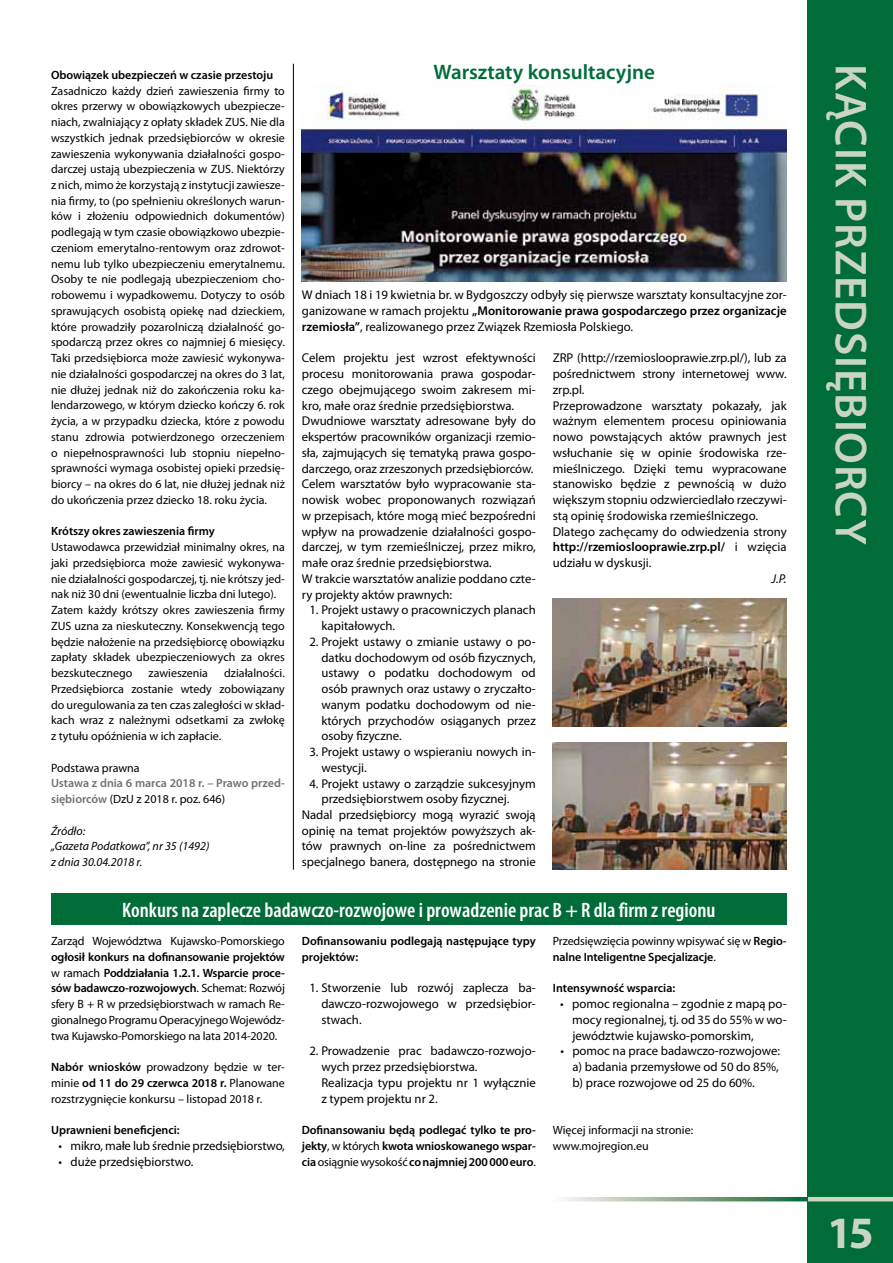
<style>
.page{position:relative;width:893px;height:1263px;background:#fff}
.page>*{position:absolute;margin:0;border:0;box-sizing:border-box;transform-origin:0 0}
.t1{font:600 45px "Myriad Pro";color:#c9d4c5}
.t2{font:700 45px "Myriad Pro";color:#c9d4c5}
.t3{font:600 condensed 21px "Myriad Pro";color:#fff}
.t4{font:600 21px "Myriad Pro";color:#006d39}
.t5{font:12.75px/15.8px "Myriad Pro";color:#000;text-align:justify}
.t6{font:italic 12.75px "Myriad Pro";color:#000}
.t7{font:12px/15.8px "Myriad Pro";color:#000;text-align:justify}
.t8{font:600 12px/15.8px "Myriad Pro";color:#000}
.t9{font:600 12px/15.8px "Myriad Pro";color:#707172}
.t10{font:italic 12px/15.8px "Myriad Pro";color:#000}
.s1{font-weight:400;color:#000}
.s2{font-weight:600}
.s3{font-weight:400}
</style>
<div class="page">
<div style="left:808px;top:0;width:85px;height:1263px;background:#006d39"></div>
<hr style="left:808px;top:1197px;width:85px;height:4px;background:#c9d4c5">
<svg style="left:562px;top:1197px;width:246px;height:4px"></svg>
<div style="left:51px;top:893px;width:736px;height:32px;background:#006d39"></div>
<img style="left:553px;top:598px;width:234px;height:128px">
<img style="left:553px;top:742px;width:234px;height:128px">
<img style="left:302px;top:85px;width:485px;height:197px">
<hr style="left:293px;top:64px;width:1px;height:806px;background:#000">
<p class="t8" style="left:51px;top:67px;width:224px">Obowiązek ubezpieczeń w czasie przestoju</p>
<p class="t7" style="left:51px;top:82px;width:235px">Zasadniczo każdy dzień zawieszenia firmy to okres przerwy w obowiązkowych ubezpiecze&shy;niach, zwalniający z opłaty składek ZUS. Nie dla wszystkich jednak przedsiębiorców w okresie zawieszenia wykonywania działalności gospo&shy;darczej ustają ubezpieczenia w ZUS. Niektórzy z nich, mimo że korzystają z instytucji zawiesze&shy;nia firmy, to (po spełnieniu określonych warun&shy;ków i złożeniu odpowiednich dokumentów) podlegają w tym czasie obowiązkowo ubezpie&shy;czeniom emerytalno-rentowym oraz zdrowot&shy;nemu lub tylko ubezpieczeniu emerytalnemu.<br>Osoby te nie podlegają ubezpieczeniom cho&shy;robowemu i wypadkowemu. Dotyczy to osób sprawujących osobistą opiekę nad dzieckiem, które prowadziły pozarolniczą działalność go&shy;spodarczą przez okres co najmniej 6 miesięcy.<br>Taki przedsiębiorca może zawiesić wykonywa&shy;nie działalności gospodarczej na okres do 3 lat, nie dłużej jednak niż do zakończenia roku ka&shy;lendarzowego, w którym dziecko kończy 6. rok życia, a w przypadku dziecka, które z powodu stanu zdrowia potwierdzonego orzeczeniem o niepełnosprawności lub stopniu niepełno&shy;sprawności wymaga osobistej opieki przedsię&shy;biorcy – na okres do 6 lat, nie dłużej jednak niż do ukończenia przez dziecko 18. roku życia.</p>
<p class="t8" style="left:51px;top:523px;width:165px">Krótszy okres zawieszenia firmy</p>
<p class="t7" style="left:51px;top:539px;width:235px;text-align:left">Ustawodawca przewidział minimalny okres, na jaki przedsiębiorca może zawiesić wykonywa&shy;nie działalności gospodarczej, tj. nie krótszy jed&shy;nak niż 30 dni (ewentualnie liczba dni lutego).<br>Zatem każdy krótszy okres zawieszenia firmy ZUS uzna za nieskuteczny. Konsekwencją tego będzie nałożenie na przedsiębiorcę obowiązku zapłaty składek ubezpieczeniowych za okres bezskutecznego</p>
<p class="t7" style="left:51px;top:665px;width:235px;text-indent:173px">działalności.<br>Przedsiębiorca zostanie wtedy zobowiązany do uregulowania za ten czas zaległości w skład&shy;kach wraz z należnymi odsetkami za zwłokę z tytułu opóźnienia w ich zapłacie.</p>
<p class="t7" style="left:51px;top:759px;width:90px">Podstawa prawna</p>
<p class="t9" style="left:51px;top:775px;width:235px">Ustawa z dnia 6 marca 2018 r. – Prawo przed&shy;siębiorców <span class="s1">(DzU z 2018 r. poz. 646)</span></p>
<p class="t10" style="left:51px;top:822px;width:160px">Źródło:<br>„Gazeta Podatkowa”, nr 35 (1492) z dnia 30.04.2018 r.</p>
<p class="t7" style="left:149px;top:665px;width:61px">zawieszenia</p>
<h2 class="t4" style="left:434px;top:58px;width:223px">Warsztaty konsultacyjne</h2>
<p class="t5" style="left:302px;top:287px;width:486px">W dniach 18 i 19 kwietnia br. w Bydgoszczy odbyły się pierwsze warsztaty konsultacyjne zor&shy;ganizowane w ramach projektu <span class="s2">„Monitorowanie prawa gospodarczego przez organizacje rzemiosła”</span>, realizowanego przez Związek Rzemiosła Polskiego.</p>
<p class="t5" style="left:302px;top:350px;width:235px;text-align:left">Celem projektu jest wzrost efektywności procesu monitorowania prawa gospodar&shy;czego obejmującego swoim zakresem mi&shy;kro, małe oraz średnie przedsiębiorstwa.<br>Dwudniowe warsztaty adresowane były do ekspertów pracowników organizacji rzemio&shy;sła, zajmujących się tematyką prawa gospo&shy;darczego, oraz zrzeszonych przedsiębiorców.<br>Celem warsztatów było wypracowanie sta&shy;nowisk wobec proponowanych rozwiązań w przepisach, które mogą mieć bezpośredni wpływ na prowadzenie działalności gospo&shy;darczej, w tym rzemieślniczej, przez mikro, małe oraz średnie przedsiębiorstwa.<br>W trakcie warsztatów analizie poddano czte&shy;ry projekty aktów prawnych:</p>
<p class="t5" style="left:321px;top:602px;width:216px;text-indent:-12px">1. Projekt ustawy o pracowniczych planach kapitałowych.</p>
<p class="t5" style="left:321px;top:633px;width:216px;text-indent:-12px">2. Projekt ustawy o zmianie ustawy o po&shy;datku dochodowym od osób fizycznych, ustawy o podatku dochodowym od osób prawnych oraz ustawy o zryczałto&shy;wanym podatku dochodowym od nie&shy;których przychodów osiąganych przez osoby fizyczne.</p>
<p class="t5" style="left:321px;top:744px;width:216px;text-indent:-12px">3. Projekt ustawy o wspieraniu nowych in&shy;westycji.</p>
<p class="t5" style="left:302px;top:775px;width:235px;text-align:center">4. Projekt ustawy o zarządzie sukcesyjnym przedsiębiorstwem osoby fizycznej.<br>Nadal przedsiębiorcy mogą wyrazić swoją opinię na temat projektów powyższych ak&shy;tów prawnych on-line za pośrednictwem specjalnego banera, dostępnego na stronie</p>
<p class="t5" style="left:553px;top:350px;width:235px;text-align:left">ZRP (http://rzemioslooprawie.zrp.pl/), lub za pośrednictwem strony internetowej www. zrp.pl.<br>Przeprowadzone warsztaty pokazały, jak ważnym elementem procesu opiniowania nowo powstających aktów prawnych jest wsłuchanie się w opinie środowiska rze&shy;mieślniczego. Dzięki temu wypracowane stanowisko będzie z pewnością w dużo większym stopniu odzwierciedlało rzeczywi&shy;stą opinię środowiska rzemieślniczego.<br>Dlatego zachęcamy do odwiedzenia strony <span class="s2">http://rzemioslooprawie.zrp.pl/</span> i wzięcia udziału w dyskusji.</p>
<p class="t6" style="left:771px;top:571px;width:17px">J.P.</p>
<h2 class="t3" style="left:122px;top:897px;width:595px">Konkurs na zaplecze badawczo-rozwojowe i prowadzenie prac B + R dla firm z regionu</h2>
<p class="t8" style="left:302px;top:933px;width:235px">Dofinansowaniu podlegają następujące typy projektów:</p>
<p class="t5" style="left:321px;top:980px;width:216px;text-indent:-12px">1. Stworzenie lub rozwój zaplecza ba&shy;dawczo-rozwojowego w przedsiębior&shy;stwach.</p>
<p class="t5" style="left:321px;top:1043px;width:216px;text-align:left;text-indent:-12px">2. Prowadzenie prac badawczo-rozwojo&shy;wych przez przedsiębiorstwa.<br>Realizacja typu projektu nr 1 wyłącznie z typem projektu nr 2.</p>
<p class="t8" style="left:302px;top:1122px;width:235px;text-align:justify">Dofinansowaniu będą podlegać tylko te pro&shy;jekty<span class="s3">, w których</span> kwota wnioskowanego wspar&shy;cia <span class="s3">osiągnie wysokość</span> conajmniej200000euro<span class="s3">.</span></p>
<p class="t7" style="left:51px;top:933px;width:235px">Zarząd Województwa Kujawsko-Pomorskiego</p>
<p class="t7" style="left:51px;top:949px;width:235px"><span class="s2">ogłosił konkurs na dofinansowanie projektów </span>w ramach <span class="s2">Poddziałania 1.2.1. Wsparcie proce&shy;sów badawczo-rozwojowych</span>. Schemat: Rozwój sfery B + R w przedsiębiorstwach w ramach Re&shy;gionalnego Programu Operacyjnego Wojewódz&shy;twa Kujawsko-Pomorskiego na lata 2014-2020.</p>
<p class="t7" style="left:51px;top:1059px;width:235px"><span class="s2">Nabór wniosków</span> prowadzony będzie w ter&shy;minie <span class="s2">od 11 do 29 czerwca 2018 r.</span> Planowane rozstrzygnięcie konkursu – listopad 2018 r.</p>
<p class="t8" style="left:51px;top:1122px;width:130px">Uprawnieni beneficjenci:</p>
<p class="t5" style="left:59px;top:1137px;width:228px">• mikro, małe lub średnie przedsiębiorstwo,</p>
<p class="t5" style="left:59px;top:1153px;width:136px">• duże przedsiębiorstwo.</p>
<p class="t8" style="left:553px;top:933px;width:235px"><span class="s3">Przedsięwzięcia powinny wpisywać się w</span> Regio&shy;nalne Inteligentne Specjalizacje<span class="s3">.</span></p>
<p class="t8" style="left:553px;top:980px;width:124px">Intensywność wsparcia:</p>
<p class="t5" style="left:572px;top:996px;width:216px;text-indent:-12px">• pomoc regionalna – zgodnie z mapą po&shy;mocy regionalnej, tj. od 35 do 55% w wo&shy;jewództwie kujawsko-pomorskim,</p>
<p class="t5" style="left:572px;top:1043px;width:209px;text-indent:-12px">• pomoc na prace badawczo-rozwojowe: a) badania przemysłowe od 50 do 85%, b) prace rozwojowe od 25 do 60%.</p>
<p class="t7" style="left:553px;top:1122px;width:142px">Więcej informacji na stronie: www.mojregion.eu</p>
<h1 class="t1" style="left:880px;top:64px;width:479px;rotate:90deg">Kącikprzedsiębiorcy</h1>
<h1 class="t2" style="left:827px;top:1203px;width:48px">15</h1>
</div>
